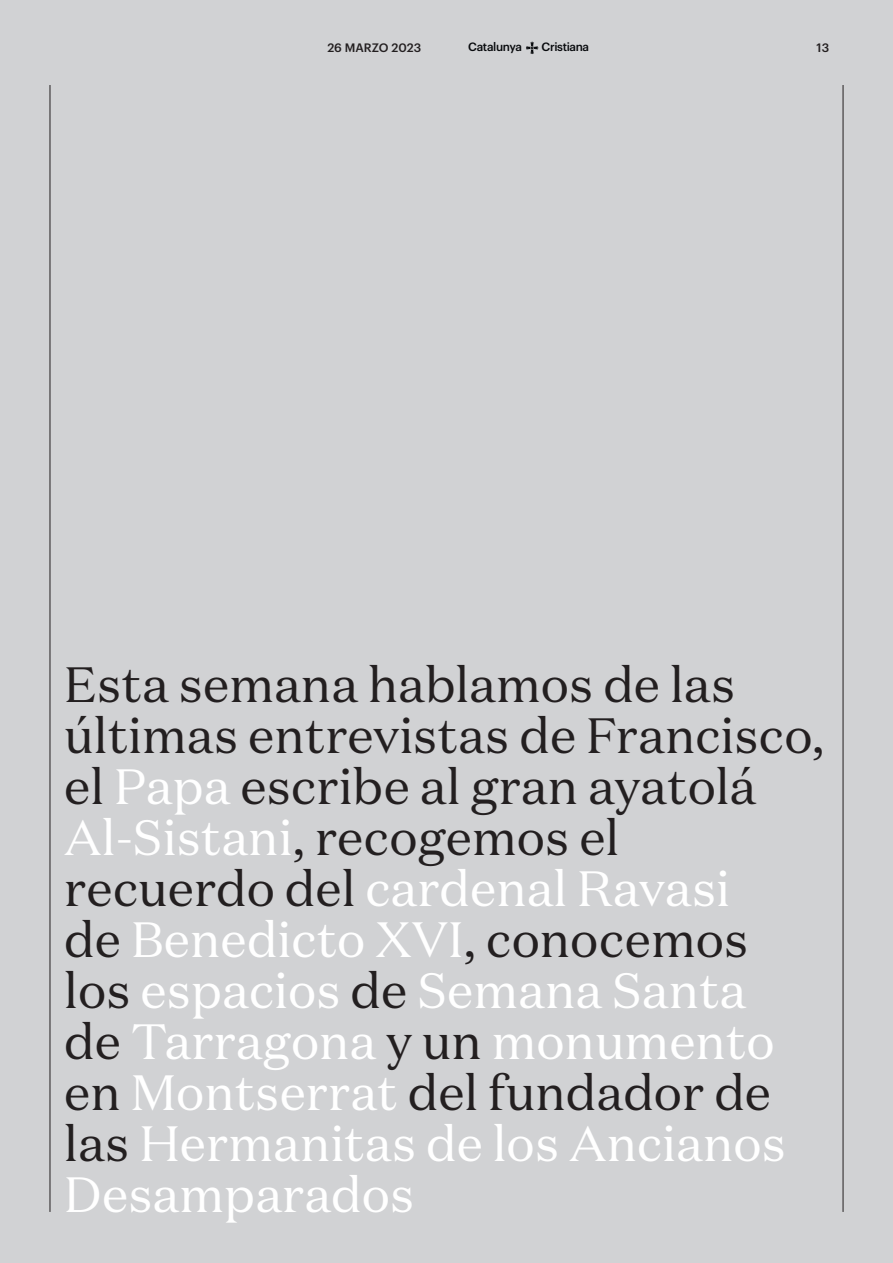
<style>
.page{position:relative;width:893px;height:1263px;background:#d1d2d4}
.page>*{position:absolute;margin:0;border:0;box-sizing:border-box;transform-origin:0 0}
.t1{font:49.5px/51px "Domaine Text";color:#231f20}
.t2{font:500 12px "Graphik";color:#231f20}
.t3{font:500 11.85px "Graphik";letter-spacing:-.03em;color:#07090c}
.s1{color:#fff}
</style>
<div class="page">
<svg style="left:526px;top:42px;width:12px;height:12px"></svg>
<hr style="left:843px;top:85px;width:1px;height:1127px;background:#231f20">
<hr style="left:50px;top:85px;width:1px;height:1127px;background:#231f20">
<p class="t2" style="left:327px;top:38px;width:95px">26 MARZO 2023</p>
<p class="t3" style="left:468px;top:38px;width:55px">Catalunya</p>
<p class="t3" style="left:542px;top:38px;width:49px">Cristiana</p>
<p class="t2" style="left:816px;top:38px;width:14px">13</p>
<p class="t1" style="left:64px;top:658px;width:762px">Esta semana hablamos de las últimas entrevistas de Francisco, el <span class="s1">Papa</span> escribe al gran ayatolá<br><span class="s1">Al-Sistani</span>, recogemos el recuerdo del <span class="s1">cardenal Ravasi<br></span>de <span class="s1">Benedicto XVI</span>, conocemos los <span class="s1">espacios</span> de <span class="s1">Semana Santa<br></span>de <span class="s1">Tarragona</span> y un <span class="s1">monumento </span>en <span class="s1">Montserrat</span> del fundador de las <span class="s1">Hermanitas de los Ancianos<br>Desamparados</span></p>
</div>
